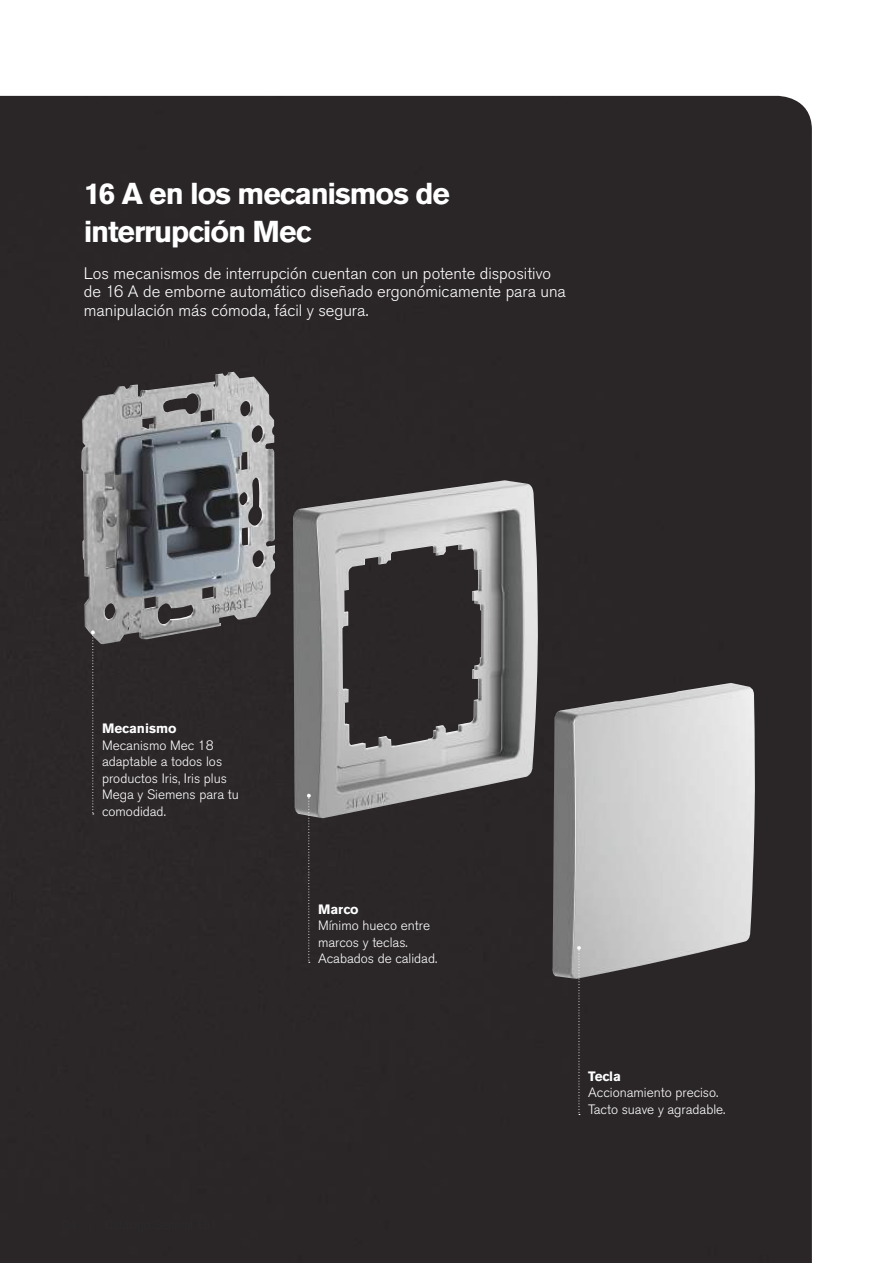
<style>
.page{position:relative;width:893px;height:1263px;background:#fff}
.page>*{position:absolute;margin:0;border:0;box-sizing:border-box;transform-origin:0 0}
.t1{font:700 30px/37.5px "Akzidenz Grotesk BE";letter-spacing:-.035em;color:#fff}
.t2{font:300 16.5px/18.5px "Akzidenz Grotesk BE";color:#fff}
.t3{font:300 13.5px/16.5px "Akzidenz Grotesk BE";color:#fff}
.t4{font:700 13.5px "Akzidenz Grotesk BE";color:#fff}
</style>
<div class="page">
<div style="left:0;top:96px;width:812px;height:1167px;background:#2a2627"></div>
<img style="left:81px;top:372px;width:194px;height:272px">
<img style="left:293px;top:480px;width:245px;height:338px">
<img style="left:552px;top:683px;width:203px;height:296px">
<svg style="left:91px;top:630px;width:4px;height:184px"></svg>
<svg style="left:307px;top:794px;width:4px;height:169px"></svg>
<svg style="left:577px;top:946px;width:4px;height:169px"></svg>
<h1 class="t1" style="left:84px;top:175px;width:368px">16 A en los mecanismos de interrupción Mec</h1>
<p class="t2" style="left:84px;top:264px;width:484px">Los mecanismos de interrupción cuentan con un potente dispositivo de 16 A de emborne automático diseñado ergonómicamente para una manipulación más cómoda, fácil y segura.</p>
<p class="t4" style="left:102px;top:721px;width:76px">Mecanismo</p>
<p class="t3" style="left:102px;top:737px;width:138px">Mecanismo Mec 18 adaptable a todos los productos Iris, Iris plus<br>Mega y Siemens para tu comodidad.</p>
<p class="t4" style="left:318px;top:901px;width:42px">Marco</p>
<p class="t3" style="left:318px;top:918px;width:121px">Mínimo hueco entre marcos y teclas.<br>Acabados de calidad.</p>
<p class="t4" style="left:588px;top:1068px;width:34px">Tecla</p>
<p class="t3" style="left:588px;top:1085px;width:139px">Accionamiento preciso.<br>Tacto suave y agradable.</p>
</div>
